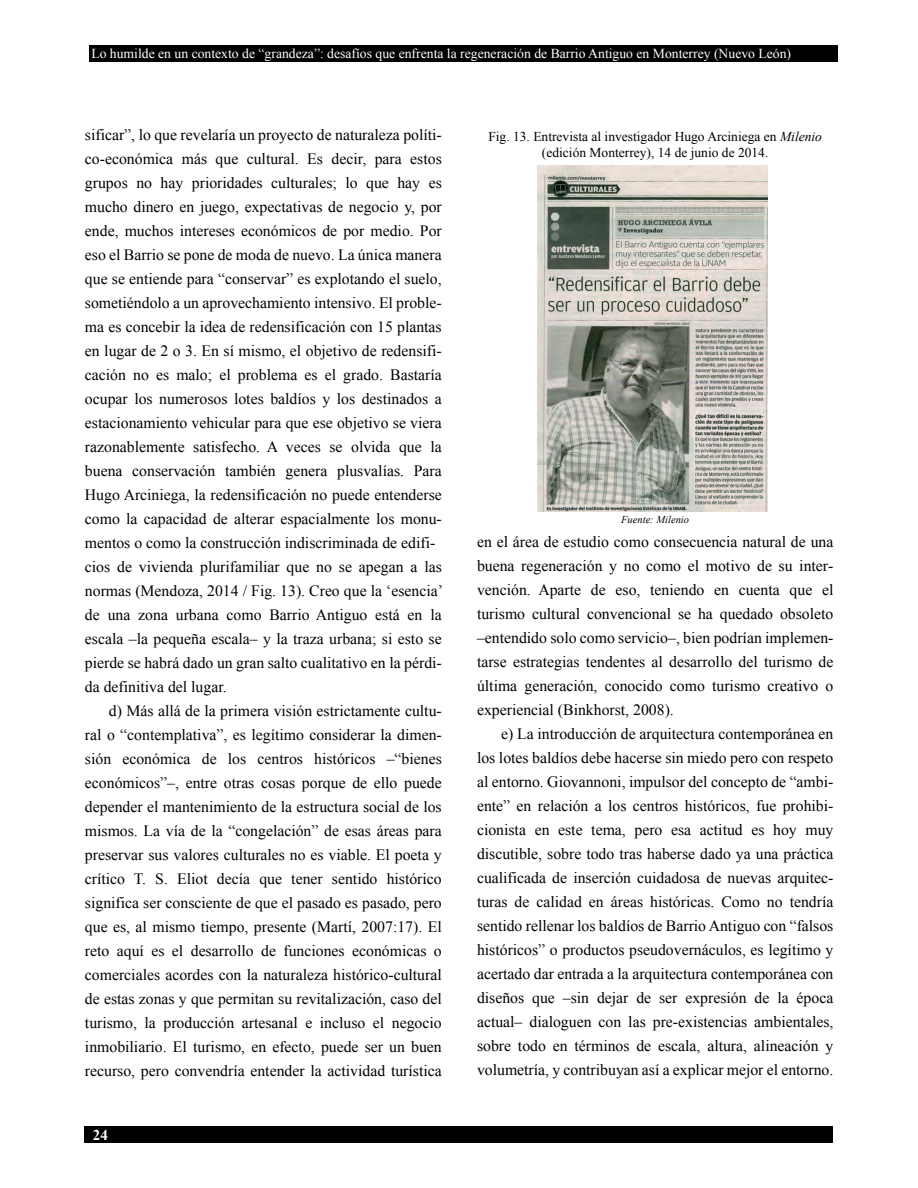
<style>
.page{position:relative;width:918px;height:1188px;background:#fff}
.page>*{position:absolute;margin:0;border:0;box-sizing:border-box;transform-origin:0 0}
.t1{font:15.75px/24px "Times New Roman";color:#000;text-align:justify}
.t2{font:700 15px "Times New Roman";color:#fff}
.t3{font:13.65px "Times New Roman";color:#fff}
.t4{font:13.5px/16.2px "Times New Roman";color:#000;text-align:center}
.t5{font:italic 10.5px "Times New Roman";color:#000}
.s1{font-style:italic}
</style>
<div class="page">
<div style="left:84px;top:1127px;width:749px;height:16px;background:#000"></div>
<div style="left:89px;top:45px;width:749px;height:16px;background:#000"></div>
<img style="left:538px;top:165px;width:229px;height:346px">
<p class="t3" style="left:91px;top:45px;width:701px">Lo humilde en un contexto de “grandeza”: desafíos que enfrenta la regeneración de Barrio Antiguo en Monterrey (Nuevo León)</p>
<p class="t1" style="left:85px;top:123px;width:360px;text-align:left">sificar”, lo que revelaría un proyecto de naturaleza políti&shy;co-económica más que cultural. Es decir, para estos grupos no hay prioridades culturales; lo que hay es mucho dinero en juego, expectativas de negocio y, por ende, muchos intereses económicos de por medio. Por eso el Barrio se pone de moda de nuevo. La única manera que se entiende para “conservar” es explotando el suelo, sometiéndolo a un aprovechamiento intensivo. El proble&shy;ma es concebir la idea de redensificación con 15 plantas en lugar de 2 o 3. En sí mismo, el objetivo de redensifi&shy;cación no es malo; el problema es el grado. Bastaría ocupar los numerosos lotes baldíos y los destinados a estacionamiento vehicular para que ese objetivo se viera razonablemente satisfecho. A veces se olvida que la buena conservación también genera plusvalías. Para Hugo Arciniega, la redensificación no puede entenderse como la capacidad de alterar espacialmente los monu&shy;mentos o como la construcción indiscriminada de edifi&shy;cios de vivienda plurifamiliar que no se apegan a las normas (Mendoza, 2014 / Fig. 13). Creo que la ‘esencia’ de una zona urbana como Barrio Antiguo está en la escala –la pequeña escala– y la traza urbana; si esto se pierde se habrá dado un gran salto cualitativo en la pérdi&shy;da definitiva del lugar.</p>
<p class="t1" style="left:85px;top:699px;width:358px;text-indent:24px">d) Más allá de la primera visión estrictamente cultu&shy;ral o “contemplativa”, es legítimo considerar la dimen&shy;sión económica de los centros históricos –“bienes económicos”–, entre otras cosas porque de ello puede depender el mantenimiento de la estructura social de los mismos. La vía de la “congelación” de esas áreas para preservar sus valores culturales no es viable. El poeta y crítico T. S. Eliot decía que tener sentido histórico significa ser consciente de que el pasado es pasado, pero que es, al mismo tiempo, presente (Martí, 2007:17). El reto aquí es el desarrollo de funciones económicas o comerciales acordes con la naturaleza histórico-cultural de estas zonas y que permitan su revitalización, caso del turismo, la producción artesanal e incluso el negocio inmobiliario. El turismo, en efecto, puede ser un buen recurso, pero convendría entender la actividad turística</p>
<p class="t2" style="left:93px;top:1127px;width:16px">24</p>
<p class="t4" style="left:488px;top:128px;width:335px">Fig. 13. Entrevista al investigador Hugo Arciniega en <span class="s1">Milenio </span>(edición Monterrey), 14 de junio de 2014.</p>
<p class="t5" style="left:621px;top:514px;width:69px">Fuente: Milenio</p>
<p class="t1" style="left:477px;top:529px;width:358px">en el área de estudio como consecuencia natural de una buena regeneración y no como el motivo de su inter&shy;vención. Aparte de eso, teniendo en cuenta que el turismo cultural convencional se ha quedado obsoleto –entendido solo como servicio–, bien podrían implemen&shy;tarse estrategias tendentes al desarrollo del turismo de última generación, conocido como turismo creativo o experiencial (Binkhorst, 2008).</p>
<p class="t1" style="left:477px;top:721px;width:358px;text-indent:24px">e) La introducción de arquitectura contemporánea en los lotes baldíos debe hacerse sin miedo pero con respeto al entorno. Giovannoni, impulsor del concepto de “ambi&shy;ente” en relación a los centros históricos, fue prohibi&shy;cionista en este tema, pero esa actitud es hoy muy discutible, sobre todo tras haberse dado ya una práctica cualificada de inserción cuidadosa de nuevas arquitec&shy;turas de calidad en áreas históricas. Como no tendría sentido rellenar los baldíos de Barrio Antiguo con “falsos históricos” o productos pseudovernáculos, es legítimo y acertado dar entrada a la arquitectura contemporánea con diseños que –sin dejar de ser expresión de la época actual– dialoguen con las pre-existencias ambientales, sobre todo en términos de escala, altura, alineación y volumetría, y contribuyan así a explicar mejor el entorno.</p>
</div>
